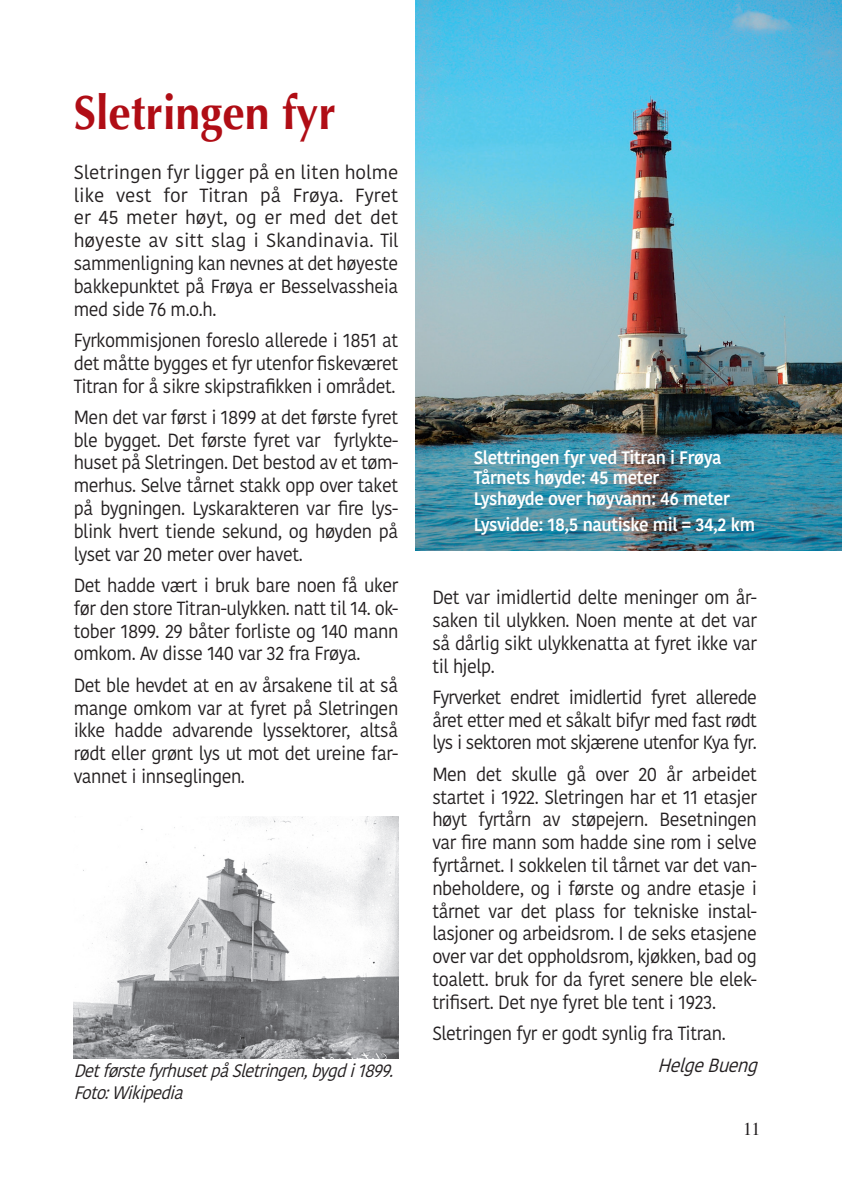
<style>
.page{position:relative;width:842px;height:1191px;background:#fff}
.page>*{position:absolute;margin:0;border:0;box-sizing:border-box;transform-origin:0 0}
.t1{font:700 48px "Optima";color:#b00d15;scale:.93 1}
.t2{font:19px/22.8px "Kohinoor Bangla";letter-spacing:-.025em;color:#231f20;text-align:justify;scale:.95 1}
.t3{font:19px/22.8px "Kohinoor Bangla";letter-spacing:-.025em;color:#231f20;text-align:justify}
.t4{font:italic 19px "Kohinoor Bangla";color:#231f20;scale:.95 1}
.t5{font:600 18px/20.6px "Kohinoor Bangla";letter-spacing:-.02em;color:#fff;scale:.95 1}
.t6{font:italic 18px/21.6px "Kohinoor Bangla";color:#231f20;scale:.94 1}
.t7{font:18px "Times";color:#231f20}
</style>
<div class="page">
<img style="left:415px;top:0;width:427px;height:550px">
<img style="left:74px;top:816px;width:324px;height:242px">
<h1 class="t1" style="left:74px;top:85px;width:283px">Sletringen fyr</h1>
<p class="t3" style="left:74px;top:160px;width:326px">Sletringen fyr ligger på en liten holme like vest for Titran på Frøya. Fyret er 45 meter høyt, og er med det det høyeste av sitt slag i Skandinavia. Til sammenligning kan nevnes at det høyeste bakkepunktet på Frøya er Besselvassheia med side 76 m.o.h.</p>
<p class="t2" style="left:74px;top:328px;width:343px">Fyrkommisjonen foreslo allerede i 1851 at det måtte bygges et fyr utenfor fiskeværet Titran for å sikre skipstrafikken i området.</p>
<p class="t2" style="left:74px;top:405px;width:343px">Men det var først i 1899 at det første fyret ble bygget. Det første fyret var fyrlykte&shy;huset på Sletringen. Det bestod av et tøm&shy;merhus. Selve tårnet stakk opp over taket på bygningen. Lyskarakteren var fire lys&shy;blink hvert tiende sekund, og høyden på lyset var 20 meter over havet.</p>
<p class="t2" style="left:74px;top:573px;width:343px">Det hadde vært i bruk bare noen få uker før den store Titran-ulykken. natt til 14. ok&shy;tober 1899. 29 båter forliste og 140 mann omkom. Av disse 140 var 32 fra Frøya.</p>
<p class="t2" style="left:74px;top:673px;width:343px">Det ble hevdet at en av årsakene til at så mange omkom var at fyret på Sletringen ikke hadde advarende lyssektorer, altså rødt eller grønt lys ut mot det ureine far&shy;vannet i innseglingen.</p>
<p class="t6" style="left:74px;top:1059px;width:348px">DetførstefyrhusetpåSletringen,bygdi1899.<br>Foto:Wikipedia</p>
<p class="t5" style="left:474px;top:446px;width:271px">Slettringen fyr ved Titran i Frøya<br>Tårnets høyde: 45 meter<br>Lyshøyde over høyvann: 46 meter</p>
<p class="t5" style="left:474px;top:514px;width:298px">Lysvidde: 18,5 nautiske mil = 34,2 km</p>
<p class="t2" style="left:432px;top:585px;width:343px">Det var imidlertid delte meninger om år&shy;saken til ulykken. Noen mente at det var så dårlig sikt ulykkenatta at fyret ikke var til hjelp.</p>
<p class="t2" style="left:432px;top:685px;width:343px">Fyrverket endret imidlertid fyret allerede året etter med et såkalt bifyr med fast rødt lys i sektoren mot skjærene utenfor Kya fyr.</p>
<p class="t2" style="left:432px;top:762px;width:343px">Men det skulle gå over 20 år arbeidet startet i 1922. Sletringen har et 11 etasjer høyt fyrtårn av støpejern. Besetningen var fire mann som hadde sine rom i selve fyrtårnet. I sokkelen til tårnet var det van&shy;nbeholdere, og i første og andre etasje i tårnet var det plass for tekniske instal&shy;lasjoner og arbeidsrom. I de seks etasjene over var det oppholdsrom, kjøkken, bad og toalett. bruk for da fyret senere ble elek&shy;trifisert. Det nye fyret ble tent i 1923.</p>
<p class="t2" style="left:432px;top:1021px;width:310px">Sletringen fyr er godt synlig fra Titran.</p>
<p class="t4" style="left:657px;top:1050px;width:114px">HelgeBueng</p>
<p class="t7" style="left:743px;top:1112px;width:19px">11</p>
</div>
